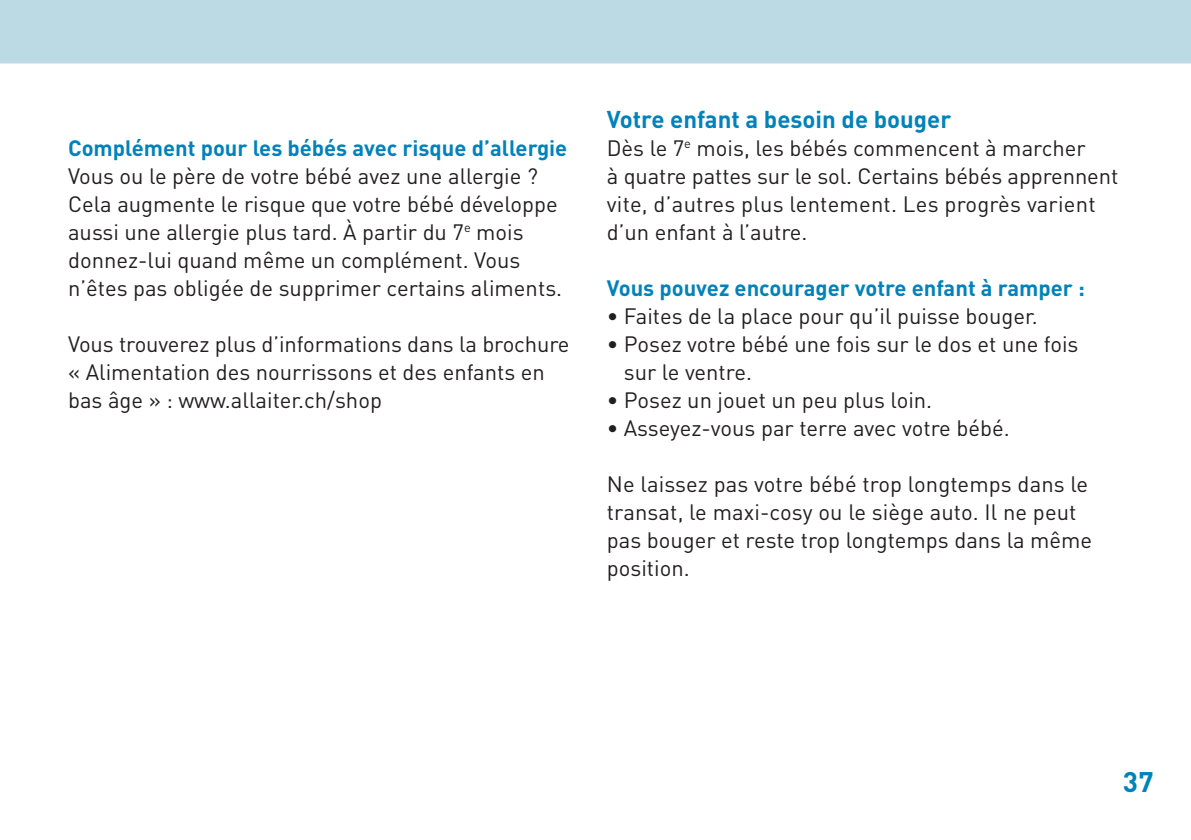
<style>
.page{position:relative;width:1191px;height:840px;background:#fff}
.page>*{position:absolute;margin:0;border:0;box-sizing:border-box;transform-origin:0 0}
.t1{font:700 28px "DINOT";color:#0082ba}
.t2{font:700 24px "DINOT";color:#0082ba}
.t3{font:22px/28px "DINOT";color:#231f20}
.t4{font:700 22px "DINOT";color:#0082ba}
</style>
<div class="page">
<div style="left:0;top:0;width:1191px;height:63px;background:#bbdae4"></div>
<p class="t4" style="left:68px;top:133px;width:501px">Complément pour les bébés avec risque d’allergie</p>
<p class="t3" style="left:68px;top:161px;width:495px">Vous ou le père de votre bébé avez une allergie ?<br>Cela augmente le risque que votre bébé développe aussi une allergie plus tard. À partir du 7<sup>e</sup> mois donnez-lui quand même un complément. Vous n’êtes pas obligée de supprimer certains aliments.</p>
<p class="t3" style="left:68px;top:329px;width:503px">Vous trouverez plus d’informations dans la brochure « Alimentation des nourrissons et des enfants en bas âge » : www.allaiter.ch/shop</p>
<p class="t2" style="left:607px;top:103px;width:346px">Votre enfant a besoin de bouger</p>
<p class="t3" style="left:607px;top:133px;width:513px">Dès le 7<sup>e</sup> mois, les bébés commencent à marcher<br>à quatre pattes sur le sol. Certains bébés apprennent vite, d’autres plus lentement. Les progrès varient d’un enfant à l’autre.</p>
<p class="t4" style="left:607px;top:273px;width:479px">Vous pouvez encourager votre enfant à ramper :</p>
<p class="t3" style="left:607px;top:301px;width:432px">• Faites de la place pour qu’il puisse bouger.</p>
<p class="t3" style="left:624px;top:329px;width:456px;text-indent:-17px">• Posez votre bébé une fois sur le dos et une fois sur le ventre.</p>
<p class="t3" style="left:607px;top:385px;width:327px">• Posez un jouet un peu plus loin.</p>
<p class="t3" style="left:607px;top:413px;width:404px">• Asseyez-vous par terre avec votre bébé.</p>
<p class="t3" style="left:607px;top:469px;width:487px">Ne laissez pas votre bébé trop longtemps dans le transat, le maxi-cosy ou le siège auto. Il ne peut pas bouger et reste trop longtemps dans la même position.</p>
<p class="t1" style="left:1123px;top:762px;width:32px">37</p>
</div>
